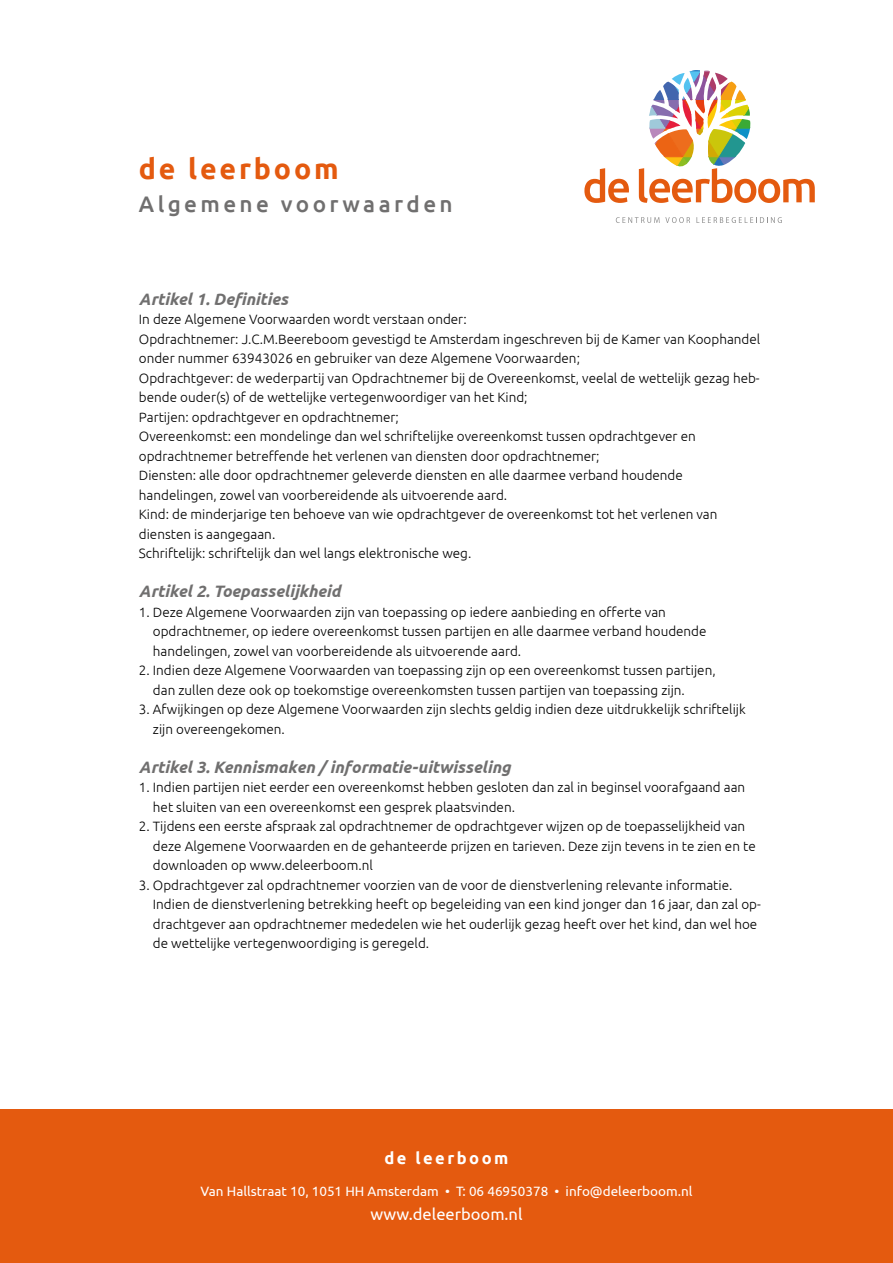
<style>
.page{position:relative;width:893px;height:1263px;background:#fff}
.page>*{position:absolute;margin:0;border:0;box-sizing:border-box;transform-origin:0 0}
.t1{font:700 28.5px "Ubuntu";letter-spacing:.1em;color:#e45a0f}
.t2{font:500 22.5px "Ubuntu";letter-spacing:.15em;color:#706f6f}
.t3{font:italic 700 16.5px "Ubuntu";color:#706f6f}
.t4{font:16.5px "Ubuntu";color:#fff}
.t5{font:700 16.5px "Ubuntu";letter-spacing:.15em;color:#fff}
.t6{font:300 13.5px/19.5px "Ubuntu";color:#000}
.t7{font:13.5px "Ubuntu";color:#fff}
</style>
<div class="page">
<div style="left:0;top:1110px;width:893px;height:153px;background:#e45a0f"></div>
<svg style="left:616px;top:217px;width:74px;height:6px"></svg>
<svg style="left:696px;top:217px;width:86px;height:6px"></svg>
<svg style="left:584px;top:70px;width:231px;height:133px"></svg>
<h1 class="t1" style="left:139px;top:152px;width:201px">de leerboom</h1>
<h2 class="t2" style="left:139px;top:190px;width:315px">Algemene voorwaarden</h2>
<p class="t3" style="left:139px;top:289px;width:151px">Artikel 1. Definities</p>
<p class="t6" style="left:139px;top:309px;width:623px">In deze Algemene Voorwaarden wordt verstaan onder:<br>Opdrachtnemer: J.C.M.Beereboom gevestigd te Amsterdam ingeschreven bij de Kamer van Koophandel onder nummer 63943026 en gebruiker van deze Algemene Voorwaarden;<br>Opdrachtgever: de wederpartij van Opdrachtnemer bij de Overeenkomst, veelal de wettelijk gezag heb&shy;bende ouder(s) of de wettelijke vertegenwoordiger van het Kind;<br>Partijen: opdrachtgever en opdrachtnemer;<br>Overeenkomst: een mondelinge dan wel schriftelijke overeenkomst tussen opdrachtgever en opdrachtnemer betreffende het verlenen van diensten door opdrachtnemer;<br>Diensten: alle door opdrachtnemer geleverde diensten en alle daarmee verband houdende handelingen, zowel van voorbereidende als uitvoerende aard.<br>Kind: de minderjarige ten behoeve van wie opdrachtgever de overeenkomst tot het verlenen van diensten is aangegaan.<br>Schriftelijk: schriftelijk dan wel langs elektronische weg.</p>
<p class="t3" style="left:139px;top:581px;width:203px">Artikel 2. Toepasselijkheid</p>
<p class="t6" style="left:153px;top:602px;width:555px;text-indent:-14px">1. Deze Algemene Voorwaarden zijn van toepassing op iedere aanbieding en offerte van opdrachtnemer, op iedere overeenkomst tussen partijen en alle daarmee verband houdende handelingen, zowel van voorbereidende als uitvoerende aard.</p>
<p class="t6" style="left:153px;top:660px;width:564px;text-indent:-14px">2. Indien deze Algemene Voorwaarden van toepassing zijn op een overeenkomst tussen partijen, dan zullen deze ook op toekomstige overeenkomsten tussen partijen van toepassing zijn.</p>
<p class="t6" style="left:153px;top:699px;width:594px;text-indent:-14px">3. Afwijkingen op deze Algemene Voorwaarden zijn slechts geldig indien deze uitdrukkelijk schriftelijk zijn overeengekomen.</p>
<p class="t3" style="left:139px;top:757px;width:373px">Artikel 3. Kennismaken / informatie-uitwisseling</p>
<p class="t6" style="left:153px;top:777px;width:594px;text-indent:-14px">1. Indien partijen niet eerder een overeenkomst hebben gesloten dan zal in beginsel voorafgaand aan het sluiten van een overeenkomst een gesprek plaatsvinden.</p>
<p class="t6" style="left:153px;top:816px;width:604px;text-indent:-14px">2. Tijdens een eerste afspraak zal opdrachtnemer de opdrachtgever wijzen op de toepasselijkheid van deze Algemene Voorwaarden en de gehanteerde prijzen en tarieven. Deze zijn tevens in te zien en te downloaden op www.deleerboom.nl</p>
<p class="t6" style="left:153px;top:875px;width:609px;text-indent:-14px">3. Opdrachtgever zal opdrachtnemer voorzien van de voor de dienstverlening relevante informatie.<br>Indien de dienstverlening betrekking heeft op begeleiding van een kind jonger dan 16 jaar, dan zal op&shy;drachtgever aan opdrachtnemer mededelen wie het ouderlijk gezag heeft over het kind, dan wel hoe de wettelijke vertegenwoordiging is geregeld.</p>
<p class="t5" style="left:384px;top:1148px;width:125px">de leerboom</p>
<p class="t7" style="left:200px;top:1183px;width:494px">Van Hallstraat 10, 1051 HH Amsterdam • T: 06 46950378 • info@deleerboom.nl</p>
<p class="t4" style="left:370px;top:1204px;width:154px">www.deleerboom.nl</p>
</div>
